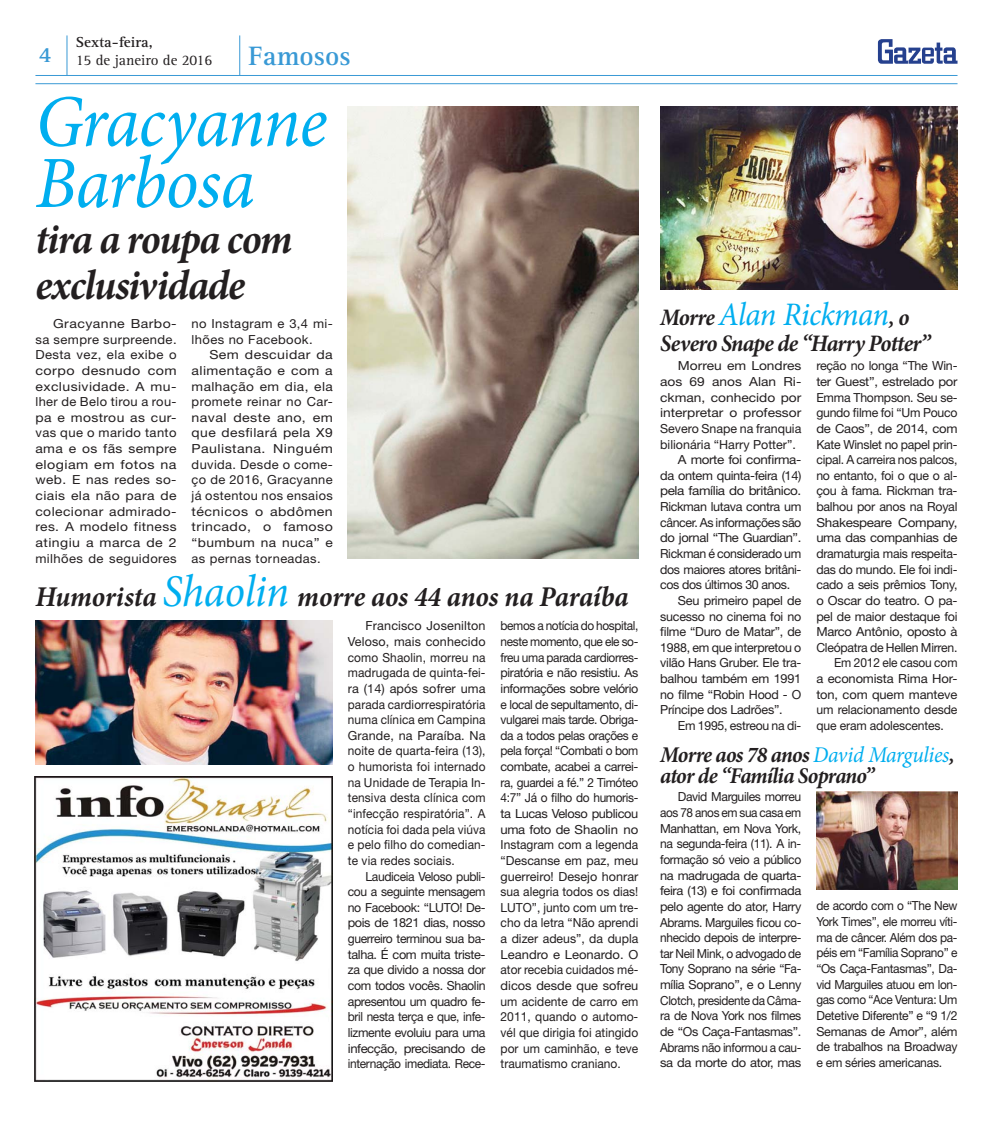
<style>
.page{position:relative;width:993px;height:1124px;background:#fff}
.page>*{position:absolute;margin:0;border:0;box-sizing:border-box;transform-origin:0 0}
.t1{font:italic 73.75px/61.2px "Minion Pro";letter-spacing:-.015em;color:#00aeef;scale:.95 1}
.t2{font:italic 700 42.5px/46.2px "Minion Pro";letter-spacing:-.03em;color:#231f20;scale:.95 1}
.t3{font:italic 32.88px "Minion Pro";letter-spacing:-.025em;color:#00aeef;scale:.95 1}
.t4{font:italic 700 28.62px "Minion Pro";letter-spacing:-.005em;color:#231f20;scale:.95 1}
.t5{font:700 27.5px "Rotis Serif";color:#3999d5}
.t6{font:italic 700 23.62px "Minion Pro";letter-spacing:-.03em;color:#231f20;scale:.95 1}
.t7{font:italic 700 22.5px/21.2px "Minion Pro";letter-spacing:-.035em;color:#231f20;scale:.95 1}
.t8{font:15px/18px "Rotis Serif";color:#231f20}
.t9{font:12.5px/15.6px "Helvetica Neue";letter-spacing:-.02em;color:#231f20;text-align:justify}
.t10{font:12.5px/15.6px "Helvetica Neue";letter-spacing:-.02em;color:#231f20;text-align:justify;scale:.95 1}
.t11{font:12.5px/15.6px "Helvetica Neue";letter-spacing:-.02em;color:#231f20;text-align:justify;scale:1.12 1}
.t12{font:12.5px/15.6px "Helvetica Neue";letter-spacing:-.02em;color:#231f20;text-align:justify;scale:1.13 1}
.t13{font:12.5px "Helvetica Neue";letter-spacing:-.02em;color:#231f20;scale:1.04 1}
.t14{font:12.5px "Helvetica Neue";color:#231f20;scale:1.1 1}
.t15{font:12.5px "Helvetica Neue";letter-spacing:-.02em;color:#231f20;scale:1.08 1}
.t16{font:12.5px "Helvetica Neue";color:#231f20}
.t17{font:12.5px/15.6px "Helvetica Neue";letter-spacing:.03em;color:#231f20;scale:1.04 1}
.s1{font-weight:700}
.s2{font-weight:400;font-size:45.38px;color:#00aeef}
.s3{font-weight:700;font-size:23.62px;color:#231f20}
.s4{font-weight:400;color:#00aeef}
</style>
<div class="page">
<svg style="left:877px;top:39px;width:80px;height:25px"></svg>
<hr style="left:35px;top:83px;width:922px;height:1px;background:#3999d5">
<hr style="left:35px;top:75px;width:922px;height:1px;background:#3999d5">
<hr style="left:67px;top:35px;width:1px;height:40px;background:#3999d5">
<hr style="left:239px;top:35px;width:1px;height:40px;background:#3999d5">
<img style="left:35px;top:620px;width:297px;height:144px">
<img style="left:35px;top:776px;width:297px;height:305px">
<img style="left:348px;top:106px;width:290px;height:452px">
<img style="left:660px;top:106px;width:297px;height:184px">
<img style="left:816px;top:791px;width:141px;height:98px">
<p class="t8" style="left:39px;top:34px;width:175px;text-indent:37px"><span class="s1">Sexta-feira,<br></span><sup>4</sup> 15 de janeiro de 2016</p>
<h3 class="t5" style="left:248px;top:45px;width:103px">Famosos</h3>
<h1 class="t1" style="left:35px;top:98px;width:308px">Gracyanne<br>Barbosa</h1>
<h2 class="t2" style="left:35px;top:215px;width:272px">tira a roupa com exclusividade</h2>
<p class="t11" style="left:35px;top:317px;width:127px;text-indent:18px">Gracyanne Barbo&shy;sa sempre surpreende.<br>Desta vez, ela exibe o corpo desnudo com exclusividade. A mu&shy;lher de Belo tirou a rou&shy;pa e mostrou as cur&shy;vas que o marido tanto ama e os fãs sempre elogiam em fotos na web. E nas redes so&shy;ciais ela não para de colecionar admirado&shy;res. A modelo fitness atingiu a marca de 2 milhões de seguidores</p>
<p class="t17" style="left:191px;top:317px;width:137px">no Instagram e 3,4 mi&shy;lhões no Facebook.</p>
<p class="t12" style="left:191px;top:348px;width:126px;text-indent:18px">Sem descuidar da alimentação e com a malhação em dia, ela promete reinar no Car&shy;naval deste ano, em que desfilará pela X9<br>Paulistana. Ninguém duvida. Desde o come&shy;ço de 2016, Gracyanne já ostentou nos ensaios técnicos o abdômen trincado, o famoso “bumbum na nuca” e as pernas torneadas.</p>
<h3 class="t4" style="left:35px;top:579px;width:625px">Humorista <span class="s2">Shaolin</span> morre aos 44 anos na Paraíba</h3>
<p class="t9" style="left:348px;top:619px;width:139px;text-indent:18px">Francisco Josenilton Veloso, mais conhecido como Shaolin, morreu na madrugada de quinta-fei&shy;ra (14) após sofrer uma parada cardiorrespiratória numa clínica em Campina Grande, na Paraíba. Na noite de quarta-feira (13), o humorista foi internado na Unidade de Terapia In&shy;tensiva desta clínica com “infecção respiratória”. A notícia foi dada pela viúva e pelo filho do comedian&shy;te via redes sociais.</p>
<p class="t9" style="left:348px;top:869px;width:139px;text-indent:18px">Laudiceia Veloso publi&shy;cou a seguinte mensagem no Facebook: “LUTO! De&shy;pois de 1821 dias, nosso guerreiro terminou sua ba&shy;talha. É com muita triste&shy;za que divido a nossa dor com todos vocês. Shaolin apresentou um quadro fe&shy;bril nesta terça e que, infe&shy;lizmente evoluiu para uma infecção, precisando de internação imediata. Rece-</p>
<p class="t10" style="left:500px;top:619px;width:146px">bemos a notícia do hospital, neste momento, que ele so&shy;freu uma parada cardiorres&shy;piratória e não resistiu. As informações sobre velório e local de sepultamento, di&shy;vulgarei mais tarde. Obriga&shy;da a todos pelas orações e pela força! “Combati o bom combate, acabei a carrei&shy;ra, guardei a fé.” 2 Timóteo 4:7” Já o filho do humoris&shy;ta Lucas Veloso publicou uma foto de Shaolin no Instagram com a legenda “Descanse em paz, meu guerreiro! Desejo honrar sua alegria todos os dias!<br>LUTO”, junto com um tre&shy;cho da letra “Não aprendi a dizer adeus”, da dupla Leandro e Leonardo. O ator recebia cuidados mé&shy;dicos desde que sofreu um acidente de carro em 2011, quando o automo&shy;vél que dirigia foi atingido por um caminhão, e teve traumatismo craniano.</p>
<h3 class="t3" style="left:660px;top:301px;width:264px"><span class="s3">Morre</span> Alan Rickman<span class="s3">, o</span></h3>
<h3 class="t6" style="left:660px;top:329px;width:286px">Severo Snape de “Harry Potter”</h3>
<p class="t14" style="left:677px;top:361px;width:114px">Morreu em Londres</p>
<p class="t14" style="left:660px;top:377px;width:130px">aos 69 anos Alan Ri-</p>
<p class="t14" style="left:660px;top:392px;width:130px">ckman, conhecido por</p>
<p class="t14" style="left:660px;top:408px;width:130px">interpretar o professor</p>
<p class="t16" style="left:660px;top:424px;width:143px">Severo Snape na franquia</p>
<p class="t16" style="left:660px;top:439px;width:137px">bilionária “Harry Potter”.</p>
<p class="t15" style="left:677px;top:455px;width:116px">A morte foi confirma-</p>
<p class="t9" style="left:660px;top:468px;width:143px">da ontem quinta-feira (14)</p>
<p class="t15" style="left:660px;top:486px;width:132px">pela família do britânico.</p>
<p class="t9" style="left:660px;top:500px;width:143px">Rickman lutava contra um</p>
<p class="t9" style="left:660px;top:515px;width:143px">câncer. As informações são</p>
<p class="t13" style="left:660px;top:533px;width:137px">do jornal “The Guardian”.</p>
<p class="t9" style="left:660px;top:547px;width:143px">Rickman é considerado um</p>
<p class="t9" style="left:660px;top:562px;width:143px">dos maiores atores britâni-</p>
<p class="t9" style="left:660px;top:578px;width:131px">cos dos últimos 30 anos.</p>
<p class="t9" style="left:677px;top:593px;width:125px">Seu primeiro papel de</p>
<p class="t9" style="left:660px;top:609px;width:143px">sucesso no cinema foi no</p>
<p class="t9" style="left:660px;top:625px;width:143px">filme “Duro de Matar”, de</p>
<p class="t9" style="left:660px;top:640px;width:143px">1988, em que interpretou o</p>
<p class="t9" style="left:660px;top:656px;width:143px">vilão Hans Gruber. Ele tra-</p>
<p class="t9" style="left:660px;top:672px;width:143px">balhou também em 1991</p>
<p class="t9" style="left:660px;top:687px;width:143px">no filme “Robin Hood - O</p>
<p class="t9" style="left:660px;top:703px;width:124px">Príncipe dos Ladrões”.</p>
<p class="t9" style="left:677px;top:718px;width:125px">Em 1995, estreou na di-</p>
<p class="t9" style="left:816px;top:359px;width:143px">reção no longa “The Win-</p>
<p class="t13" style="left:816px;top:377px;width:137px">ter Guest”, estrelado por</p>
<p class="t9" style="left:816px;top:390px;width:143px">Emma Thompson. Seu se-</p>
<p class="t9" style="left:816px;top:406px;width:143px">gundo filme foi “Um Pouco</p>
<p class="t13" style="left:816px;top:424px;width:137px">de Caos”, de 2014, com</p>
<p class="t9" style="left:816px;top:437px;width:143px">Kate Winslet no papel prin-</p>
<p class="t9" style="left:816px;top:453px;width:143px">cipal. A carreira nos palcos,</p>
<p class="t9" style="left:816px;top:468px;width:143px">no entanto, foi o que o al-</p>
<p class="t9" style="left:816px;top:484px;width:143px">çou à fama. Rickman tra-</p>
<p class="t9" style="left:816px;top:500px;width:143px">balhou por anos na Royal</p>
<p class="t15" style="left:816px;top:517px;width:132px">Shakespeare Company,</p>
<p class="t13" style="left:816px;top:533px;width:137px">uma das companhias de</p>
<p class="t9" style="left:816px;top:547px;width:143px">dramaturgia mais respeita-</p>
<p class="t9" style="left:816px;top:562px;width:143px">das do mundo. Ele foi indi-</p>
<p class="t9" style="left:816px;top:578px;width:143px">cado a seis prêmios Tony,</p>
<p class="t9" style="left:816px;top:593px;width:143px">o Oscar do teatro. O pa-</p>
<p class="t9" style="left:816px;top:609px;width:143px">pel de maior destaque foi</p>
<p class="t13" style="left:816px;top:627px;width:137px">Marco Antônio, oposto à</p>
<p class="t9" style="left:816px;top:640px;width:143px">Cleópatra de Hellen Mirren.</p>
<p class="t10" style="left:833px;top:656px;width:131px">Em 2012 ele casou com</p>
<p class="t9" style="left:816px;top:672px;width:143px">a economista Rima Hor-</p>
<p class="t9" style="left:816px;top:687px;width:143px">ton, com quem manteve</p>
<p class="t9" style="left:816px;top:703px;width:143px">um relacionamento desde</p>
<p class="t9" style="left:816px;top:718px;width:129px">que eram adolescentes.</p>
<h3 class="t7" style="left:660px;top:743px;width:311px">Morre aos 78 anos <span class="s4">David Margulies</span>, ator de “Família Soprano”</h3>
<p class="t9" style="left:660px;top:790px;width:143px;text-indent:18px">David Marguiles morreu aos 78 anos em sua casa em Manhattan, em Nova York, na segunda-feira (11). A in&shy;formação só veio a público na madrugada de quarta&shy;feira (13) e foi confirmada pelo agente do ator, Harry Abrams. Marguiles ficou co&shy;nhecido depois de interpre&shy;tar Neil Mink, o advogado de Tony Soprano na série “Fa&shy;mília Soprano”, e o Lenny Clotch, presidente da Câma&shy;ra de Nova York nos filmes de “Os Caça-Fantasmas”.<br>Abrams não informou a cau&shy;sa da morte do ator, mas</p>
<p class="t10" style="left:816px;top:899px;width:150px">de acordo com o “The New York Times”, ele morreu víti&shy;ma de câncer. Além dos pa&shy;péis em “Família Soprano” e “Os Caça-Fantasmas”, Da&shy;vid Marguiles atuou em lon&shy;gas como “Ace Ventura: Um Detetive Diferente” e “9 1/2<br>Semanas de Amor”, além de trabalhos na Broadway e em séries americanas.</p>
</div>
